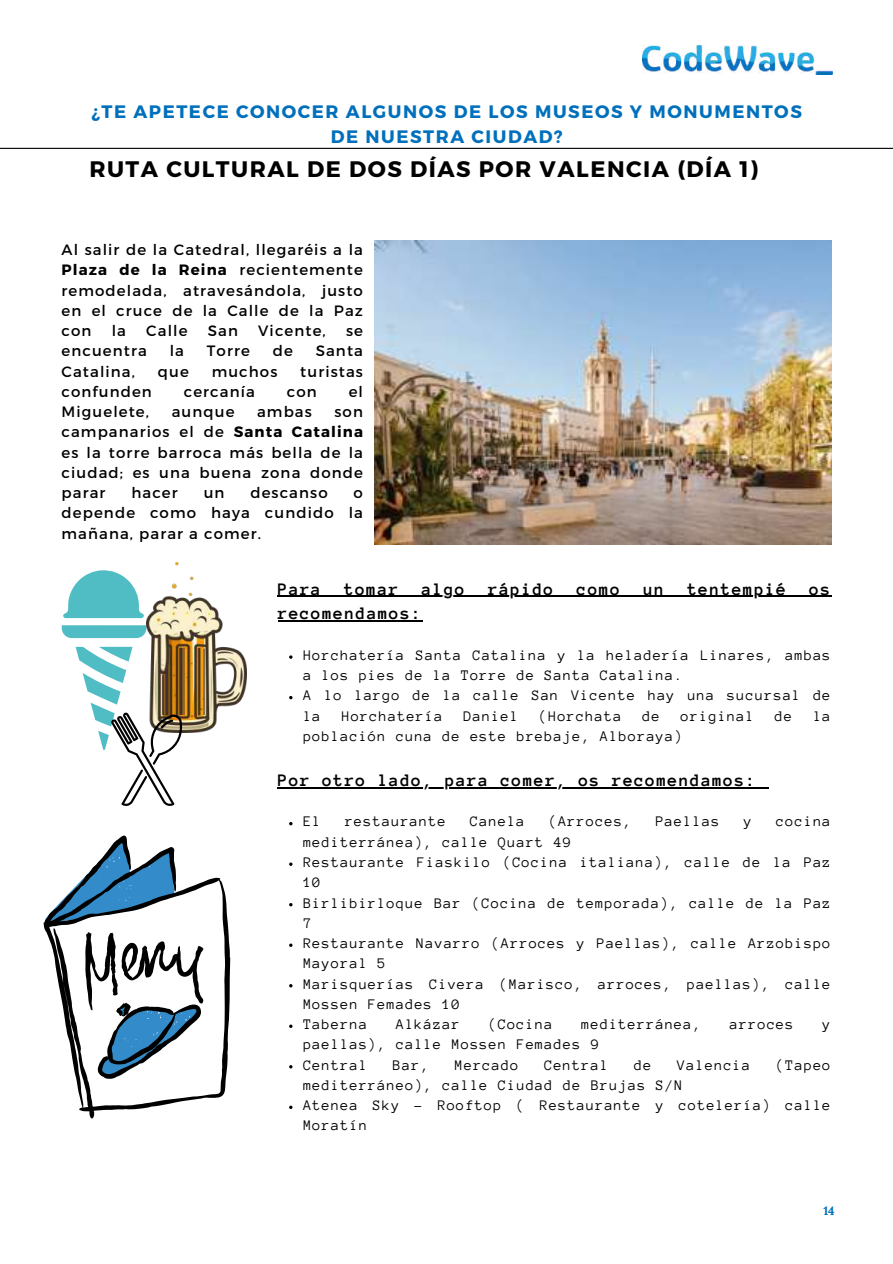
<style>
.page{position:relative;width:893px;height:1264px;background:#fff}
.page>*{position:absolute;margin:0;border:0;box-sizing:border-box;transform-origin:0 0}
.t1{font:700 22.5px "Montserrat";letter-spacing:.065em;color:#000}
.t2{font:700 18px "Anonymous Pro";letter-spacing:.075em;color:#000}
.t3{font:700 18px/24.8px "Montserrat";letter-spacing:.085em;color:#0070bc;text-align:center}
.t4{font:15px/20.2px "Anonymous Pro";letter-spacing:.075em;color:#000}
.t5{font:15px/20.2px "Montserrat";letter-spacing:.075em;color:#000;text-align:justify}
.t6{font:700 12px "Lora";color:#0070bc}
.s1{font-weight:700}
</style>
<div class="page">
<hr style="left:0;top:148px;width:892px;height:1px;background:#000">
<img style="left:374px;top:241px;width:457px;height:303px">
<svg style="left:62px;top:625px;width:84px;height:13px"></svg>
<svg style="left:63px;top:570px;width:81px;height:48px"></svg>
<img style="left:147px;top:562px;width:100px;height:170px">
<svg style="left:76px;top:647px;width:106px;height:159px"></svg>
<svg style="left:44px;top:835px;width:186px;height:283px"></svg>
<hr style="left:278px;top:595px;width:553px;height:2px;background:#000">
<hr style="left:278px;top:620px;width:145px;height:1px;background:#000">
<hr style="left:278px;top:787px;width:479px;height:1px;background:#000">
<img style="left:642px;top:46px;width:190px;height:29px">
<p class="t3" style="left:91px;top:98px;width:711px">¿TE APETECE CONOCER ALGUNOS DE LOS MUSEOS Y MONUMENTOS<br>DE NUESTRA CIUDAD?</p>
<h1 class="t1" style="left:89px;top:154px;width:670px">RUTA CULTURAL DE DOS DÍAS POR VALENCIA (DÍA 1)</h1>
<p class="t5" style="left:62px;top:239px;width:303px">Al salir de la Catedral, llegaréis a la <span class="s1">Plaza de la Reina</span> recientemente remodelada, atravesándola, justo en el cruce de la Calle de la Paz con</p>
<p class="t5" style="left:112px;top:320px;width:16px">la</p>
<p class="t5" style="left:146px;top:320px;width:43px">Calle</p>
<p class="t5" style="left:208px;top:320px;width:32px">San</p>
<p class="t5" style="left:258px;top:320px;width:69px">Vicente,</p>
<p class="t5" style="left:346px;top:320px;width:18px">se</p>
<p class="t5" style="left:62px;top:340px;width:87px">encuentra</p>
<p class="t5" style="left:170px;top:340px;width:16px">la</p>
<p class="t5" style="left:207px;top:340px;width:45px">Torre</p>
<p class="t5" style="left:273px;top:340px;width:22px">de</p>
<p class="t5" style="left:315px;top:340px;width:49px">Santa</p>
<p class="t5" style="left:62px;top:360px;width:75px">Catalina,</p>
<p class="t5" style="left:158px;top:360px;width:32px">que</p>
<p class="t5" style="left:212px;top:360px;width:67px">muchos</p>
<p class="t5" style="left:300px;top:360px;width:64px">turistas</p>
<p class="t5" style="left:62px;top:380px;width:92px">confunden</p>
<p class="t5" style="left:184px;top:380px;width:73px">cercanía</p>
<p class="t5" style="left:287px;top:380px;width:31px">con</p>
<p class="t5" style="left:348px;top:380px;width:16px">el</p>
<p class="t5" style="left:62px;top:401px;width:89px">Miguelete,</p>
<p class="t5" style="left:172px;top:401px;width:64px">aunque</p>
<p class="t5" style="left:257px;top:401px;width:56px">ambas</p>
<p class="t5" style="left:62px;top:401px;width:303px;text-indent:273px">son campanarios el de <span class="s1">Santa Catalina </span>es la torre barroca más bella de la ciudad; es una buena zona donde parar</p>
<p class="t5" style="left:131px;top:482px;width:48px">hacer</p>
<p class="t5" style="left:204px;top:482px;width:22px">un</p>
<p class="t5" style="left:250px;top:482px;width:79px">descanso</p>
<p class="t5" style="left:62px;top:482px;width:303px;text-indent:292px">o depende como haya cundido la mañana, parar a comer.</p>
<p class="t2" style="left:278px;top:580px;width:45px">Para</p>
<p class="t2" style="left:344px;top:580px;width:56px">tomar</p>
<p class="t2" style="left:422px;top:580px;width:45px">algo</p>
<p class="t2" style="left:488px;top:580px;width:67px">rápido</p>
<p class="t2" style="left:577px;top:580px;width:45px">como</p>
<p class="t2" style="left:643px;top:580px;width:22px">un</p>
<p class="t2" style="left:687px;top:580px;width:100px">tentempié</p>
<p class="t2" style="left:809px;top:580px;width:22px">os</p>
<p class="t2" style="left:278px;top:604px;width:145px">recomendamos:</p>
<p class="t4" style="left:303px;top:645px;width:529px">Horchatería Santa Catalina y la heladería Linares, ambas a los pies de la Torre de Santa Catalina.<br>A lo largo de la calle San Vicente hay una sucursal de la</p>
<p class="t4" style="left:342px;top:705px;width:102px">Horchatería</p>
<p class="t4" style="left:463px;top:705px;width:56px">Daniel</p>
<p class="t4" style="left:539px;top:705px;width:84px">(Horchata</p>
<p class="t4" style="left:642px;top:705px;width:19px">de</p>
<p class="t4" style="left:680px;top:705px;width:75px">original</p>
<p class="t4" style="left:774px;top:705px;width:19px">de</p>
<p class="t4" style="left:813px;top:705px;width:19px">la</p>
<p class="t4" style="left:303px;top:726px;width:381px">población cuna de este brebaje, Alboraya)</p>
<p class="t2" style="left:278px;top:771px;width:479px">Por otro lado, para comer, os recomendamos:</p>
<p class="t4" style="left:303px;top:811px;width:19px">El</p>
<p class="t4" style="left:345px;top:811px;width:102px">restaurante</p>
<p class="t4" style="left:470px;top:811px;width:56px">Canela</p>
<p class="t4" style="left:549px;top:811px;width:84px">(Arroces,</p>
<p class="t4" style="left:655px;top:811px;width:65px">Paellas</p>
<p class="t4" style="left:743px;top:811px;width:10px">y</p>
<p class="t4" style="left:776px;top:811px;width:56px">cocina</p>
<p class="t4" style="left:303px;top:831px;width:529px">mediterránea), calle Quart 49<br>Restaurante Fiaskilo (Cocina italiana), calle de la Paz<br>10<br>Birlibirloque Bar (Cocina de temporada), calle de la Paz<br>7<br>Restaurante Navarro (Arroces y Paellas), calle Arzobispo<br>Mayoral 5<br>Marisquerías Civera (Marisco, arroces, paellas), calle<br>Mossen Femades 10<br>Taberna</p>
<p class="t4" style="left:396px;top:1014px;width:65px">Alkázar</p>
<p class="t4" style="left:488px;top:1014px;width:65px">(Cocina</p>
<p class="t4" style="left:581px;top:1014px;width:121px">mediterránea,</p>
<p class="t4" style="left:729px;top:1014px;width:65px">arroces</p>
<p class="t4" style="left:822px;top:1014px;width:10px">y</p>
<p class="t4" style="left:303px;top:1034px;width:297px">paellas), calle Mossen Femades 9<br>Central</p>
<p class="t4" style="left:393px;top:1054px;width:37px">Bar,</p>
<p class="t4" style="left:454px;top:1054px;width:65px">Mercado</p>
<p class="t4" style="left:544px;top:1054px;width:65px">Central</p>
<p class="t4" style="left:634px;top:1054px;width:19px">de</p>
<p class="t4" style="left:677px;top:1054px;width:75px">Valencia</p>
<p class="t4" style="left:776px;top:1054px;width:56px">(Tapeo</p>
<p class="t4" style="left:303px;top:1074px;width:529px">mediterráneo), calle Ciudad de Brujas S/N<br>Atenea Sky - Rooftop ( Restaurante y cotelería) calle<br>Moratín</p>
<p class="t6" style="left:823px;top:1203px;width:13px">14</p>
</div>
